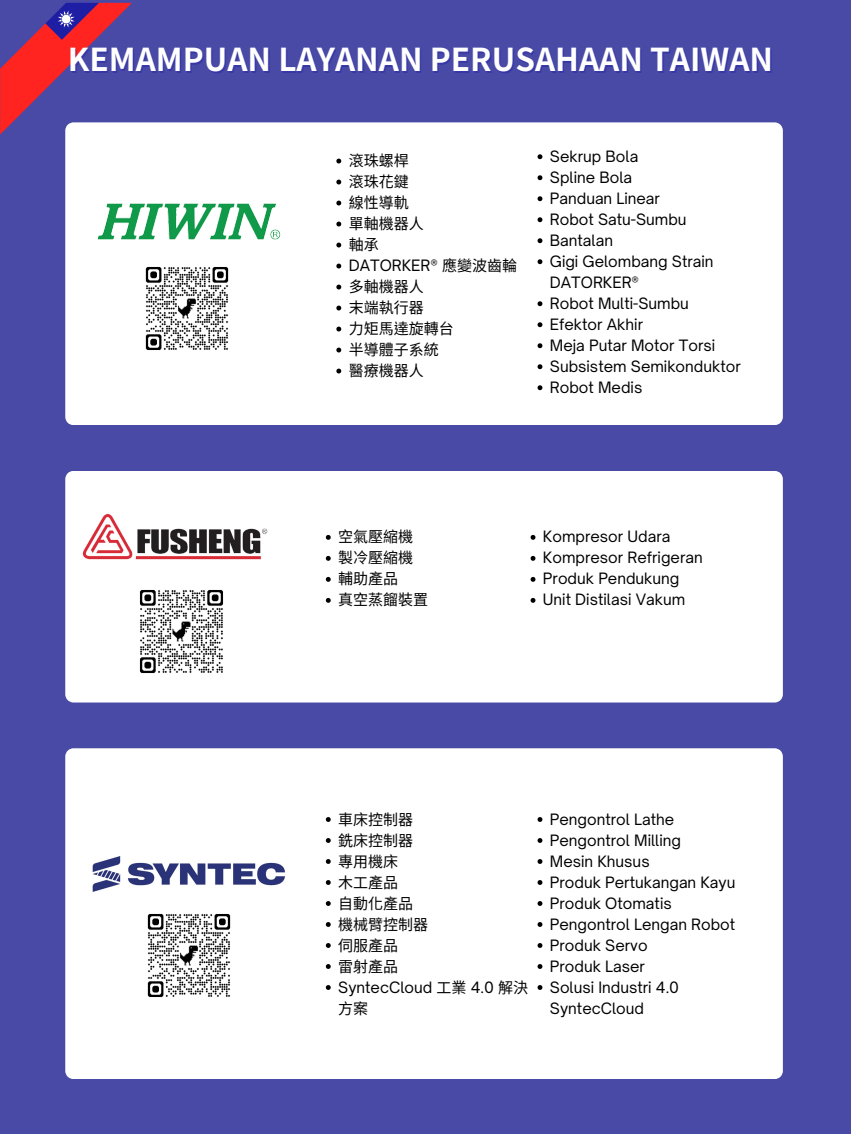
<style>
.page{position:relative;width:851px;height:1134px;background:#fff}
.page>*{position:absolute;margin:0;border:0;box-sizing:border-box;transform-origin:0 0}
.t1{font:700 31.5px "Noto Sans TC";color:#fff}
.t2{font:15px/21px "Open Sauce One";color:#000}
.t3{font:15px "Noto Sans CJ Ksc";color:#000}
.s1{font-family:"Noto Sans CJ Ksc"}
</style>
<div class="page">
<div style="left:0;top:0;width:850px;height:1134px;background:#494aa6"></div>
<svg style="left:0;top:3px;width:132px;height:131px"></svg>
<div style="left:65px;top:122px;width:717px;height:303px;background:#fff"></div>
<div style="left:65px;top:471px;width:717px;height:232px;background:#fff"></div>
<div style="left:65px;top:748px;width:717px;height:331px;background:#fff"></div>
<img style="left:93px;top:189px;width:192px;height:64px">
<img style="left:73px;top:504px;width:204px;height:64px">
<img style="left:83px;top:844px;width:212px;height:59px">
<img style="left:137px;top:259px;width:99px;height:99px">
<img style="left:132px;top:582px;width:99px;height:99px">
<img style="left:139px;top:906px;width:100px;height:99px">
<svg style="left:537px;top:154px;width:5px;height:5px"></svg>
<svg style="left:537px;top:175px;width:5px;height:5px"></svg>
<svg style="left:537px;top:196px;width:5px;height:5px"></svg>
<svg style="left:537px;top:217px;width:5px;height:5px"></svg>
<svg style="left:537px;top:238px;width:5px;height:5px"></svg>
<svg style="left:537px;top:259px;width:5px;height:5px"></svg>
<svg style="left:537px;top:301px;width:5px;height:5px"></svg>
<svg style="left:537px;top:322px;width:5px;height:5px"></svg>
<svg style="left:537px;top:343px;width:5px;height:5px"></svg>
<svg style="left:537px;top:364px;width:5px;height:5px"></svg>
<svg style="left:537px;top:385px;width:5px;height:5px"></svg>
<svg style="left:326px;top:535px;width:5px;height:5px"></svg>
<svg style="left:326px;top:556px;width:5px;height:5px"></svg>
<svg style="left:326px;top:577px;width:5px;height:5px"></svg>
<svg style="left:326px;top:598px;width:5px;height:5px"></svg>
<svg style="left:537px;top:817px;width:5px;height:5px"></svg>
<svg style="left:537px;top:838px;width:5px;height:5px"></svg>
<svg style="left:537px;top:859px;width:5px;height:5px"></svg>
<svg style="left:537px;top:880px;width:5px;height:5px"></svg>
<svg style="left:537px;top:901px;width:5px;height:5px"></svg>
<svg style="left:537px;top:922px;width:5px;height:5px"></svg>
<svg style="left:537px;top:943px;width:5px;height:5px"></svg>
<svg style="left:537px;top:964px;width:5px;height:5px"></svg>
<svg style="left:537px;top:985px;width:5px;height:5px"></svg>
<svg style="left:336px;top:159px;width:5px;height:4px"></svg>
<svg style="left:336px;top:180px;width:5px;height:4px"></svg>
<svg style="left:336px;top:201px;width:5px;height:4px"></svg>
<svg style="left:336px;top:222px;width:5px;height:4px"></svg>
<svg style="left:336px;top:243px;width:5px;height:4px"></svg>
<svg style="left:336px;top:264px;width:5px;height:4px"></svg>
<svg style="left:336px;top:285px;width:5px;height:4px"></svg>
<svg style="left:336px;top:306px;width:5px;height:4px"></svg>
<svg style="left:336px;top:327px;width:5px;height:4px"></svg>
<svg style="left:336px;top:348px;width:5px;height:4px"></svg>
<svg style="left:336px;top:369px;width:5px;height:4px"></svg>
<svg style="left:530px;top:535px;width:5px;height:5px"></svg>
<svg style="left:530px;top:556px;width:5px;height:5px"></svg>
<svg style="left:530px;top:577px;width:5px;height:5px"></svg>
<svg style="left:530px;top:598px;width:5px;height:5px"></svg>
<svg style="left:326px;top:817px;width:5px;height:5px"></svg>
<svg style="left:326px;top:838px;width:5px;height:5px"></svg>
<svg style="left:326px;top:859px;width:5px;height:5px"></svg>
<svg style="left:326px;top:880px;width:5px;height:5px"></svg>
<svg style="left:326px;top:901px;width:5px;height:5px"></svg>
<svg style="left:326px;top:922px;width:5px;height:5px"></svg>
<svg style="left:326px;top:943px;width:5px;height:5px"></svg>
<svg style="left:326px;top:964px;width:5px;height:5px"></svg>
<svg style="left:326px;top:985px;width:5px;height:5px"></svg>
<p class="t1" style="left:68px;top:35px;width:707px">KEMAMPUAN LAYANAN PERUSAHAAN TAIWAN</p>
<p class="t3" style="left:349px;top:149px;width:61px">滾珠螺桿</p>
<p class="t3" style="left:349px;top:170px;width:61px">滾珠花鍵</p>
<p class="t3" style="left:349px;top:191px;width:61px">線性導軌</p>
<p class="t3" style="left:349px;top:212px;width:75px">單軸機器人</p>
<p class="t3" style="left:349px;top:233px;width:30px">軸承</p>
<p class="t2" style="left:349px;top:255px;width:170px">DATORKER® <span class="s1">應變波齒輪</span></p>
<p class="t3" style="left:349px;top:275px;width:75px">多軸機器人</p>
<p class="t3" style="left:349px;top:296px;width:76px">末端執行器</p>
<p class="t3" style="left:349px;top:317px;width:106px">力矩馬達旋轉台</p>
<p class="t3" style="left:349px;top:338px;width:90px">半導體子系統</p>
<p class="t3" style="left:349px;top:359px;width:75px">醫療機器人</p>
<p class="t2" style="left:550px;top:146px;width:90px">Sekrup Bola</p>
<p class="t2" style="left:550px;top:167px;width:84px">Spline Bola</p>
<p class="t2" style="left:550px;top:188px;width:112px">Panduan Linear</p>
<p class="t2" style="left:550px;top:209px;width:138px">Robot Satu-Sumbu</p>
<p class="t2" style="left:550px;top:230px;width:65px">Bantalan</p>
<p class="t2" style="left:550px;top:251px;width:165px">Gigi Gelombang Strain<br>DATORKER®</p>
<p class="t2" style="left:550px;top:293px;width:140px">Robot Multi-Sumbu</p>
<p class="t2" style="left:550px;top:314px;width:95px">Efektor Akhir</p>
<p class="t2" style="left:550px;top:335px;width:167px">Meja Putar Motor Torsi</p>
<p class="t2" style="left:550px;top:356px;width:192px">Subsistem Semikonduktor</p>
<p class="t2" style="left:550px;top:377px;width:94px">Robot Medis</p>
<p class="t3" style="left:338px;top:525px;width:75px">空氣壓縮機</p>
<p class="t3" style="left:338px;top:546px;width:75px">製冷壓縮機</p>
<p class="t3" style="left:338px;top:567px;width:61px">輔助產品</p>
<p class="t3" style="left:338px;top:588px;width:91px">真空蒸餾裝置</p>
<p class="t2" style="left:543px;top:526px;width:129px">Kompresor Udara</p>
<p class="t2" style="left:543px;top:547px;width:161px">Kompresor Refrigeran</p>
<p class="t2" style="left:543px;top:568px;width:138px">Produk Pendukung</p>
<p class="t2" style="left:543px;top:589px;width:144px">Unit Distilasi Vakum</p>
<p class="t3" style="left:338px;top:807px;width:76px">車床控制器</p>
<p class="t3" style="left:338px;top:828px;width:76px">銑床控制器</p>
<p class="t3" style="left:338px;top:849px;width:61px">專用機床</p>
<p class="t3" style="left:338px;top:870px;width:61px">木工產品</p>
<p class="t3" style="left:338px;top:891px;width:76px">自動化產品</p>
<p class="t3" style="left:338px;top:912px;width:91px">機械臂控制器</p>
<p class="t3" style="left:338px;top:933px;width:61px">伺服產品</p>
<p class="t3" style="left:338px;top:954px;width:61px">雷射產品</p>
<p class="t2" style="left:338px;top:976px;width:190px">SyntecCloud <span class="s1">工業</span> 4.0 <span class="s1">解決方案</span></p>
<p class="t2" style="left:550px;top:808px;width:126px">Pengontrol Lathe</p>
<p class="t2" style="left:550px;top:829px;width:132px">Pengontrol Milling</p>
<p class="t2" style="left:550px;top:850px;width:101px">Mesin Khusus</p>
<p class="t2" style="left:550px;top:871px;width:187px">Produk Pertukangan Kayu</p>
<p class="t2" style="left:550px;top:892px;width:123px">Produk Otomatis</p>
<p class="t2" style="left:550px;top:913px;width:187px">Pengontrol Lengan Robot</p>
<p class="t2" style="left:550px;top:934px;width:99px">Produk Servo</p>
<p class="t2" style="left:550px;top:955px;width:97px">Produk Laser</p>
<p class="t2" style="left:550px;top:976px;width:131px">Solusi Industri 4.0<br>SyntecCloud</p>
</div>
